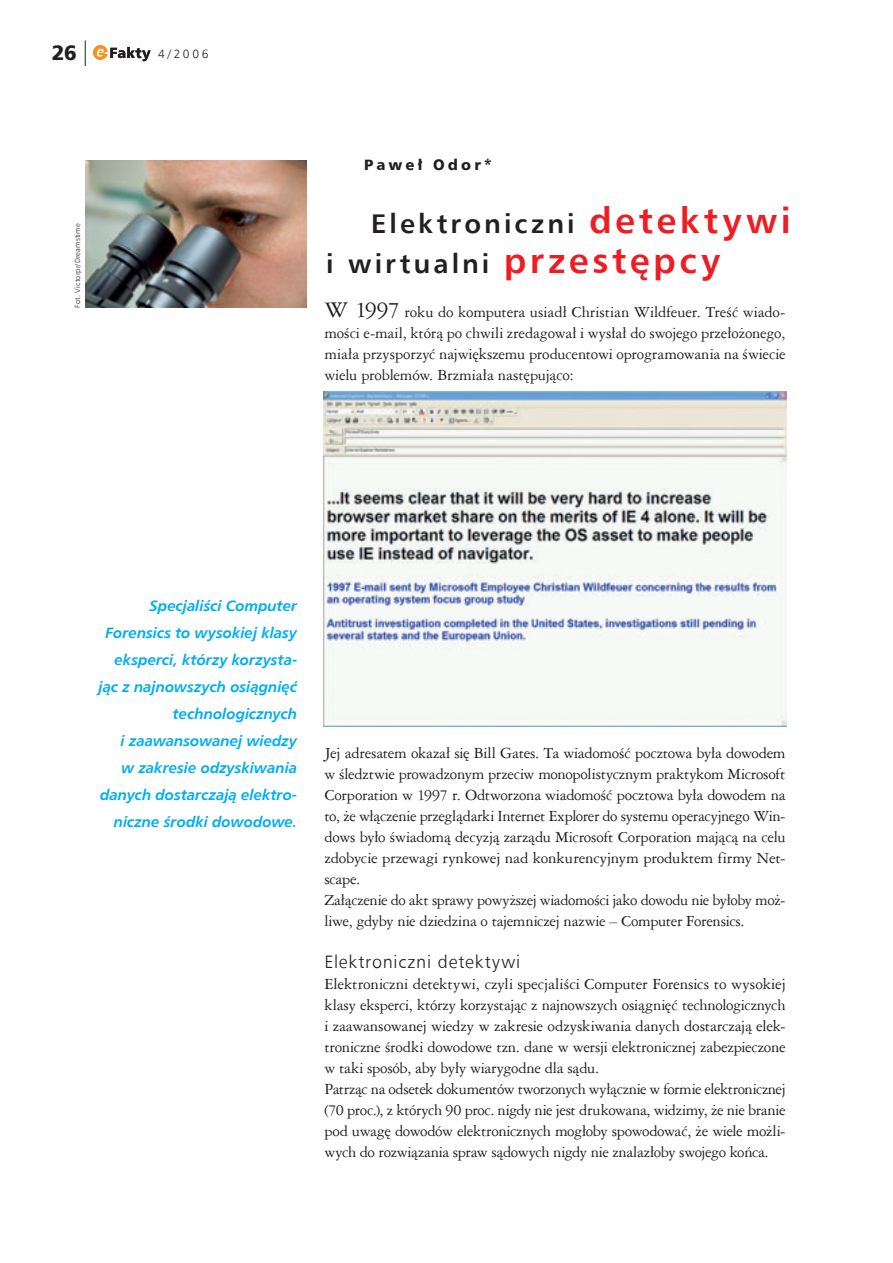
<style>
.page{position:relative;width:893px;height:1263px;background:#fff}
.page>*{position:absolute;margin:0;border:0;box-sizing:border-box;transform-origin:0 0}
.t1{font:700 27px/40.5px "Humnst 777 EU";letter-spacing:.11em;color:#231f20}
.t2{font:21px "Humnst 777 Blk EU";color:#231f20}
.t3{font:18px "Humnst 777 Lt EU";letter-spacing:.045em;color:#231f20}
.t4{font:16.5px/21px "Ameri Garmnd EU";letter-spacing:-.015em;color:#231f20}
.t5{font:italic 700 15px/27px "Humnst 777 EU";letter-spacing:-.005em;color:#00aeef;text-align:right}
.t6{font:15px "Humnst 777 Blk EU";letter-spacing:.21em;color:#231f20}
.t7{font:12px "Humnst 777 Lt EU";color:#231f20}
.t8{font:7.5px "Humnst 777 Lt EU";letter-spacing:.025em;color:#231f20}
.s1{font-size:36px;color:#ee1d23}
.s2{font-size:24px}
</style>
<div class="page">
<svg style="left:85px;top:40px;width:1px;height:26px"></svg>
<svg style="left:93px;top:45px;width:58px;height:16px"></svg>
<img style="left:323px;top:391px;width:464px;height:335px">
<img style="left:85px;top:160px;width:221px;height:147px">
<p class="t2" style="left:51px;top:40px;width:27px">26</p>
<p class="t7" style="left:158px;top:46px;width:52px">4/2006</p>
<p class="t8" style="left:73px;top:307px;width:85px;rotate:-90deg">Fot. Victorpr/Dreamstime</p>
<p class="t6" style="left:364px;top:155px;width:129px">Paweł Odor*</p>
<h1 class="t1" style="left:326px;top:203px;width:466px;text-indent:45px">Elektroniczni <span class="s1">detektywi </span>i wirtualni <span class="s1">przestępcy</span></h1>
<p class="t4" style="left:324px;top:301px;width:463px;text-align:justify"><span class="s2">W 1997</span> roku do komputera usiadł Christian Wildfeuer. Treść wiado&shy;mości e-mail, którą po chwili zredagował i wysłał do swojego przełożonego, miała przysporzyć największemu producentowi oprogramowania na świecie wielu problemów. Brzmiała następująco:</p>
<p class="t5" style="left:99px;top:592px;width:200px">Specjaliści Computer<br>Forensics to wysokiej klasy eksperci, którzy korzysta&shy;jąc z najnowszych osiągnięć technologicznych<br>i zaawansowanej wiedzy<br>w zakresie odzyskiwania danych dostarczają elektro&shy;niczne środki dowodowe.</p>
<p class="t4" style="left:324px;top:742px;width:463px">Jej adresatem okazał się Bill Gates. Ta wiadomość pocztowa była dowodem w śledztwie prowadzonym przeciw monopolistycznym praktykom Microsoft Corporation w 1997 r. Odtworzona wiadomość pocztowa była dowodem na to, że włączenie przeglądarki Internet Explorer do systemu operacyjnego Win&shy;dows było świadomą decyzją zarządu Microsoft Corporation mającą na celu zdobycie przewagi rynkowej nad konkurencyjnym produktem firmy Net&shy;scape.<br>Załączenie do akt sprawy powyższej wiadomości jako dowodu nie byłoby moż&shy;liwe, gdyby nie dziedzina o tajemniczej nazwie – Computer Forensics.</p>
<p class="t3" style="left:324px;top:951px;width:197px">Elektroniczni detektywi</p>
<p class="t4" style="left:324px;top:973px;width:463px">Elektroniczni detektywi, czyli specjaliści Computer Forensics to wysokiej klasy eksperci, którzy korzystając z najnowszych osiągnięć technologicznych i zaawansowanej wiedzy w zakresie odzyskiwania danych dostarczają elek&shy;troniczne środki dowodowe tzn. dane w wersji elektronicznej zabezpieczone w taki sposób, aby były wiarygodne dla sądu.<br>Patrząc na odsetek dokumentów tworzonych wyłącznie w formie elektronicznej (70 proc.), z których 90 proc. nigdy nie jest drukowana, widzimy, że nie branie pod uwagę dowodów elektronicznych mogłoby spowodować, że wiele możli&shy;wych do rozwiązania spraw sądowych nigdy nie znalazłoby swojego końca.</p>
</div>
